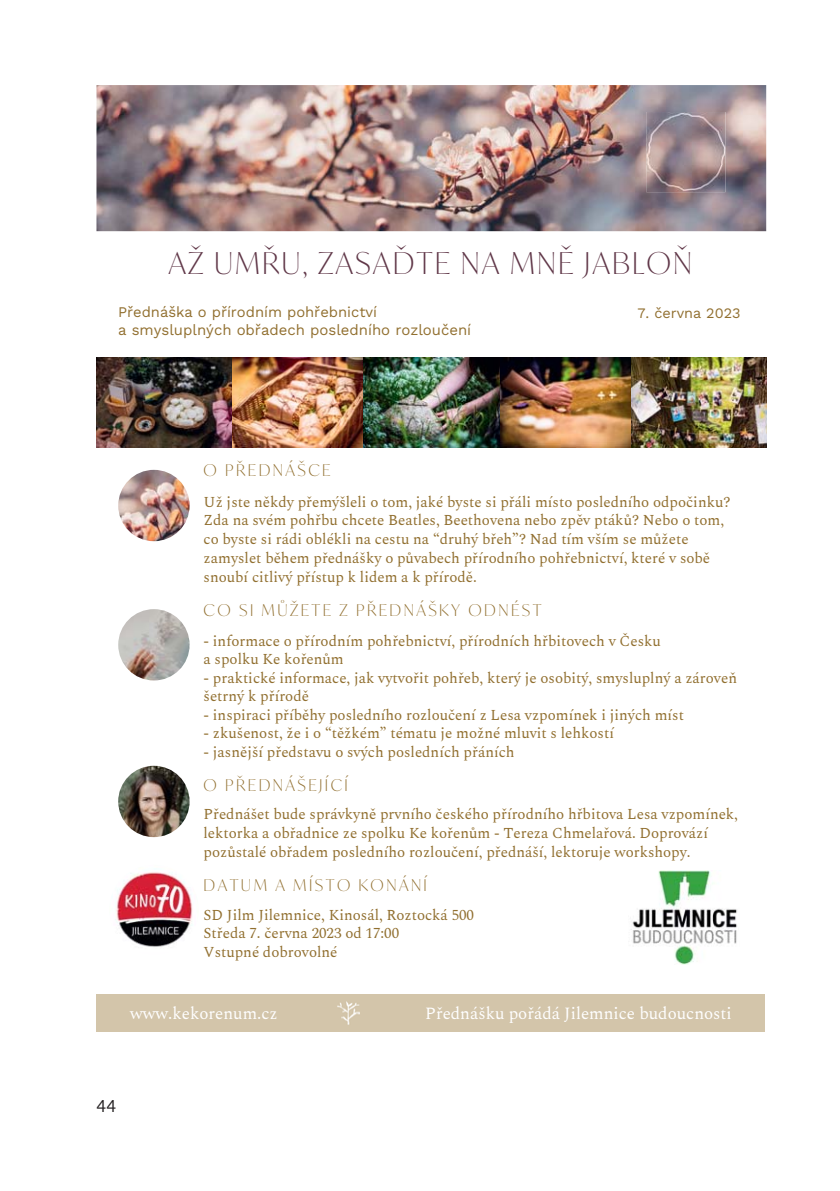
<style>
.page{position:relative;width:840px;height:1191px;background:#fff}
.page>*{position:absolute;margin:0;border:0;box-sizing:border-box;transform-origin:0 0}
.t1{font:100 30px "Ivy Mode";letter-spacing:.065em;color:#603748}
.t2{font:300 18px "Soleil";color:#231f20}
.t3{font:16.8px "Spectral";color:#fff}
.t4{font:100 16.2px "Ivy Mode";letter-spacing:.15em;color:#916f2f}
.t5{font:15px/18.8px "Spectral";color:#916f2f}
.t6{font:15px "Work Sans";color:#916f2f}
.t7{font:14.8px "Work Sans";color:#916f2f}
.t8{font:14.4px "Work Sans";color:#916f2f}
</style>
<div class="page">
<img style="left:96px;top:85px;width:669px;height:146px">
<img style="left:645px;top:112px;width:80px;height:80px">
<img style="left:118px;top:470px;width:71px;height:71px;border-radius:50%">
<img style="left:118px;top:609px;width:71px;height:71px;border-radius:50%">
<img style="left:118px;top:766px;width:71px;height:71px;border-radius:50%">
<img style="left:109px;top:865px;width:89px;height:89px;border-radius:50%">
<img style="left:96px;top:357px;width:267px;height:90px">
<img style="left:363px;top:357px;width:268px;height:90px">
<img style="left:631px;top:357px;width:134px;height:90px">
<div style="left:96px;top:994px;width:669px;height:37px;background:#d3c5aa"></div>
<img style="left:337px;top:1001px;width:22px;height:23px">
<img style="left:631px;top:870px;width:106px;height:94px">
<h1 class="t1" style="left:168px;top:239px;width:525px">AŽ UMŘU, ZASAĎTE NA MNĚ JABLOŇ</h1>
<p class="t7" style="left:118px;top:303px;width:260px">Přednáška o přírodním pohřebnictví</p>
<p class="t6" style="left:118px;top:321px;width:354px">a smysluplných obřadech posledního rozloučení</p>
<p class="t8" style="left:637px;top:305px;width:104px">7. června 2023</p>
<p class="t4" style="left:203px;top:457px;width:128px">O PŘEDNÁŠCE</p>
<p class="t5" style="left:203px;top:493px;width:528px">Už jste někdy přemýšleli o tom, jaké byste si přáli místo posledního odpočinku?<br>Zda na svém pohřbu chcete Beatles, Beethovena nebo zpěv ptáků? Nebo o tom, co byste si rádi oblékli na cestu na “druhý břeh”? Nad tím vším se můžete zamyslet během přednášky o půvabech přírodního pohřebnictví, které v sobě snoubí citlivý přístup k lidem a k přírodě.</p>
<p class="t4" style="left:203px;top:597px;width:339px">CO SI MŮŽETE Z PŘEDNÁŠKY ODNÉST</p>
<p class="t5" style="left:203px;top:632px;width:458px">- informace o přírodním pohřebnictví, přírodních hřbitovech v Česku a spolku Ke kořenům</p>
<p class="t5" style="left:203px;top:669px;width:534px">- praktické informace, jak vytvořit pohřeb, který je osobitý, smysluplný a zároveň šetrný k přírodě</p>
<p class="t5" style="left:203px;top:706px;width:481px">- inspiraci příběhy posledního rozloučení z Lesa vzpomínek i jiných míst</p>
<p class="t5" style="left:203px;top:724px;width:412px">- zkušenost, že i o “těžkém” tématu je možné mluvit s lehkostí</p>
<p class="t5" style="left:203px;top:743px;width:312px">- jasnější představu o svých posledních přáních</p>
<p class="t4" style="left:203px;top:772px;width:146px">O PŘEDNÁŠEJÍCÍ</p>
<p class="t5" style="left:203px;top:805px;width:535px">Přednášet bude správkyně prvního českého přírodního hřbitova Lesa vzpomínek, lektorka a obřadnice ze spolku Ke kořenům - Tereza Chmelařová. Doprovází pozůstalé obřadem posledního rozloučení, přednáší, lektoruje workshopy.</p>
<p class="t4" style="left:203px;top:871px;width:225px">DATUM A MÍSTO KONÁNÍ</p>
<p class="t5" style="left:203px;top:905px;width:272px">SD Jilm Jilemnice, Kinosál, Roztocká 500<br>Středa 7. června 2023 od 17:00<br>Vstupné dobrovolné</p>
<p class="t3" style="left:130px;top:1001px;width:149px">www.kekorenum.cz</p>
<p class="t3" style="left:425px;top:1001px;width:308px">Přednášku pořádá Jilemnice budoucnosti</p>
<p class="t2" style="left:96px;top:1097px;width:21px">44</p>
</div>
